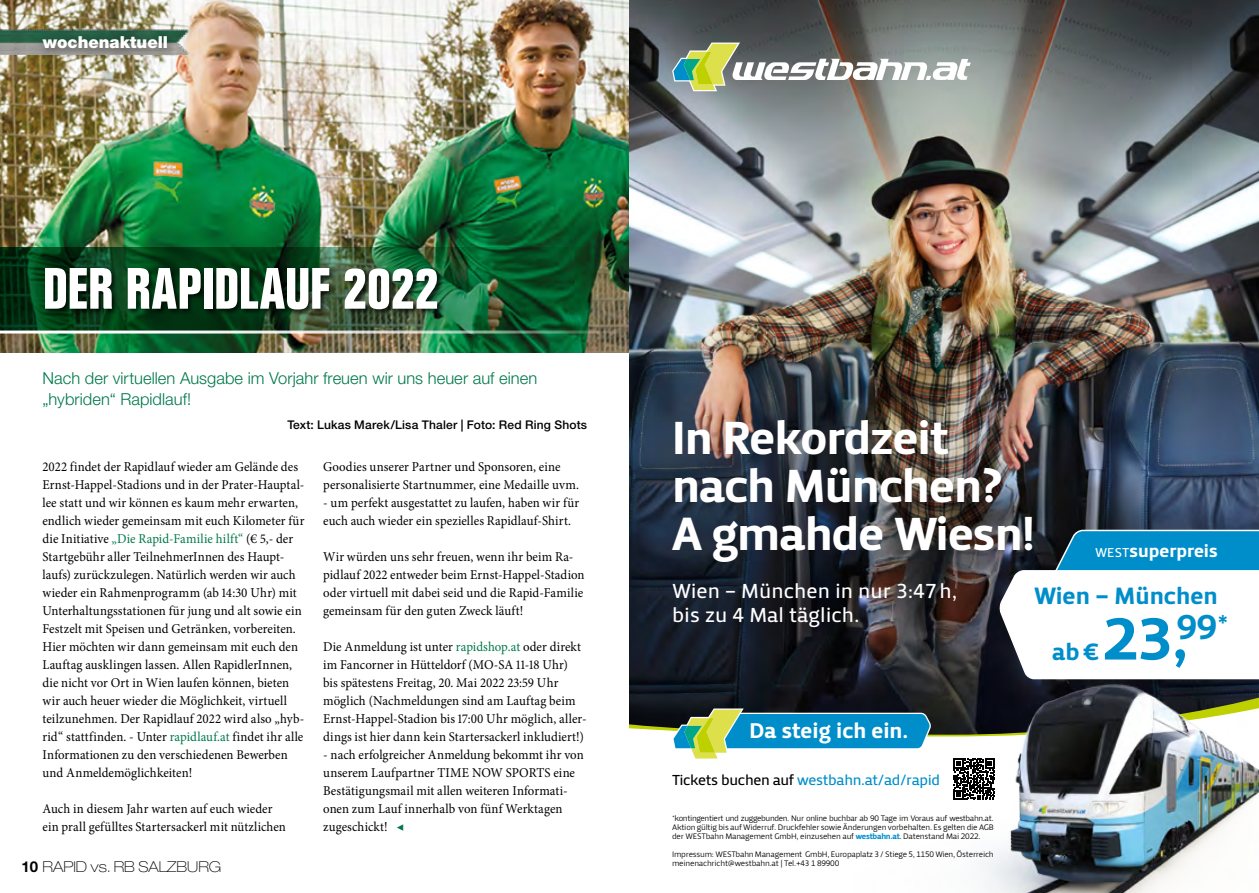
<style>
.page{position:relative;width:1259px;height:893px;background:#fff}
.page>*{position:absolute;margin:0;border:0;box-sizing:border-box;transform-origin:0 0}
.t1{font:61.35px "Priva Four Pro";color:#008eca}
.t2{font:700 condensed 57px "Folio Std";letter-spacing:-.005em;color:#fff}
.t3{font:48px/48px "Priva Four Pro";letter-spacing:-.02em;color:#fff}
.t4{font:24.45px "Priva Four Pro";color:#008eca}
.t5{font:22.05px "Priva Four Pro";color:#fff}
.t6{font:21px/24px "Priva Two Pro";color:#fff}
.t7{font:18.3px "Priva Four Pro";color:#fff}
.t8{font:300 16.5px/21px "Helvetica Neue LT Pro";letter-spacing:.005em;color:#00794b}
.t9{font:900 16.5px "Helvetica Neue LT Pro";color:#fff}
.t10{font:15px "Priva Two Pro";letter-spacing:-.025em;color:#008eca}
.t11{font:100 expanded 15px "Helvetica Neue LT Pro";color:#000}
.t12{font:13.5px/18px "Minion Pro";letter-spacing:.005em;color:#000;scale:.95 1}
.t13{font:500 12px "Helvetica Neue LT Pro";letter-spacing:.015em;color:#000}
.t14{font:8.25px/9px "Priva One Pro";letter-spacing:-.03em;color:#000;text-align:justify}
.s1{color:#00794b}
.s2{font-weight:700;font-stretch:normal}
.s3{font-family:"Priva Two Pro";font-size:13.35px}
.s4{color:#000}
.s5{font-family:"Priva Four Pro";color:#008eca}
</style>
<div class="page">
<img style="left:0;top:0;width:629px;height:353px">
<img style="left:0;top:248px;width:629px;height:83px">
<hr style="left:0;top:331px;width:629px;height:3px;background:#fff">
<div style="left:45px;top:267px;width:400px;height:49px;background:#000;opacity:.75"></div>
<img style="left:0;top:30px;width:199px;height:25px">
<div style="left:36px;top:29px;width:143px;height:31px;background:#000;opacity:.48"></div>
<img style="left:629px;top:0;width:630px;height:694px">
<svg style="left:629px;top:695px;width:224px;height:36px;background:#191d1c"></svg>
<svg style="left:672px;top:708px;width:181px;height:51px"></svg>
<svg style="left:998px;top:529px;width:261px;height:117px"></svg>
<svg style="left:672px;top:43px;width:298px;height:48px"></svg>
<img style="left:853px;top:646px;width:406px;height:247px">
<svg style="left:953px;top:758px;width:42px;height:42px"></svg>
<p class="t9" style="left:43px;top:32px;width:127px">wochenaktuell</p>
<h2 class="t2" style="left:43px;top:257px;width:398px">DER RAPIDLAUF 2022</h2>
<p class="t8" style="left:43px;top:367px;width:496px">Nach der virtuellen Ausgabe im Vorjahr freuen wir uns heuer auf einen „hybriden“ Rapidlauf!</p>
<p class="t13" style="left:287px;top:418px;width:301px">Text: Lukas Marek/Lisa Thaler | Foto: Red Ring Shots</p>
<p class="t12" style="left:43px;top:457px;width:277px">2022 findet der Rapidlauf wieder am Gelände des Ernst-Happel-Stadions und in der Prater-Hauptal&shy;lee statt und wir können es kaum mehr erwarten, endlich wieder gemeinsam mit euch Kilometer für die Initiative <span class="s1">„Die Rapid-Familie hilft“</span> (€ 5,- der Startgebühr aller TeilnehmerInnen des Haupt&shy;laufs) zurückzulegen. Natürlich werden wir auch wieder ein Rahmenprogramm (ab 14:30 Uhr) mit Unterhaltungsstationen für jung und alt sowie ein Festzelt mit Speisen und Getränken, vorbereiten.<br>Hier möchten wir dann gemeinsam mit euch den Lauftag ausklingen lassen. Allen RapidlerInnen, die nicht vor Ort in Wien laufen können, bieten wir auch heuer wieder die Möglichkeit, virtuell teilzunehmen. Der Rapidlauf 2022 wird also „hyb&shy;rid“ stattfinden. - Unter <span class="s1">rapidlauf.at</span> findet ihr alle Informationen zu den verschiedenen Bewerben und Anmeldemöglichkeiten!</p>
<p class="t12" style="left:43px;top:799px;width:258px">Auch in diesem Jahr warten auf euch wieder ein prall gefülltes Startersackerl mit nützlichen</p>
<p class="t11" style="left:22px;top:857px;width:201px"><span class="s2">10</span> RAPID vs. RB SALZBURG</p>
<p class="t12" style="left:323px;top:457px;width:271px">Goodies unserer Partner und Sponsoren, eine personalisierte Startnummer, eine Medaille uvm.</p>
<p class="t12" style="left:323px;top:493px;width:271px">- um perfekt ausgestattet zu laufen, haben wir für euch auch wieder ein spezielles Rapidlauf-Shirt.</p>
<p class="t12" style="left:323px;top:547px;width:276px">Wir würden uns sehr freuen, wenn ihr beim Ra&shy;pidlauf 2022 entweder beim Ernst-Happel-Stadion oder virtuell mit dabei seid und die Rapid-Familie gemeinsam für den guten Zweck läuft!</p>
<p class="t12" style="left:323px;top:637px;width:279px">Die Anmeldung ist unter <span class="s1">rapidshop.at</span> oder direkt im Fancorner in Hütteldorf (MO-SA 11-18 Uhr)<br>bis spätestens Freitag, 20. Mai 2022 23:59 Uhr möglich (Nachmeldungen sind am Lauftag beim Ernst-Happel-Stadion bis 17:00 Uhr möglich, aller&shy;dings ist hier dann kein Startersackerl inkludiert!)</p>
<p class="t12" style="left:323px;top:745px;width:276px">- nach erfolgreicher Anmeldung bekommt ihr von unserem Laufpartner TIME NOW SPORTS eine Bestätigungsmail mit allen weiteren Informati&shy;onen zum Lauf innerhalb von fünf Werktagen zugeschickt! <span class="s1">◀</span></p>
<h3 class="t3" style="left:672px;top:414px;width:365px">In Rekordzeit nach München?<br>A gmahde Wiesn!</h3>
<h3 class="t6" style="left:672px;top:579px;width:287px">Wien – München in nur 3:47 h, bis zu 4 Mal täglich.</h3>
<h3 class="t7" style="left:1095px;top:539px;width:124px"><span class="s3">WEST</span>superpreis</h3>
<h3 class="t4" style="left:1034px;top:581px;width:185px">Wien – München</h3>
<h3 class="t4" style="left:1052px;top:636px;width:48px">ab €</h3>
<h1 class="t1" style="left:1103px;top:600px;width:127px">23,<sup>99*</sup></h1>
<h3 class="t5" style="left:749px;top:717px;width:160px">Da steig ich ein.</h3>
<p class="t10" style="left:672px;top:770px;width:269px"><span class="s4">Tickets buchen auf</span> westbahn.at/ad/rapid</p>
<p class="t14" style="left:672px;top:814px;width:323px">*kontingentiert und zuggebunden. Nur online buchbar ab 90 Tage im Voraus auf westbahn.at.<br>Aktion gültig bis auf Widerruf. Druckfehler sowie Änderungen vorbehalten. Es gelten die AGB der WESTbahn Management GmbH, einzusehen auf <span class="s5">westbahn.at</span>. Datenstand Mai 2022.</p>
<p class="t14" style="left:672px;top:850px;width:323px">Impressum: WESTbahn Management GmbH, Europaplatz 3 / Stiege 5, 1150 Wien, Österreich meinenachricht@westbahn.at | Tel.+43 1 89900</p>
</div>
